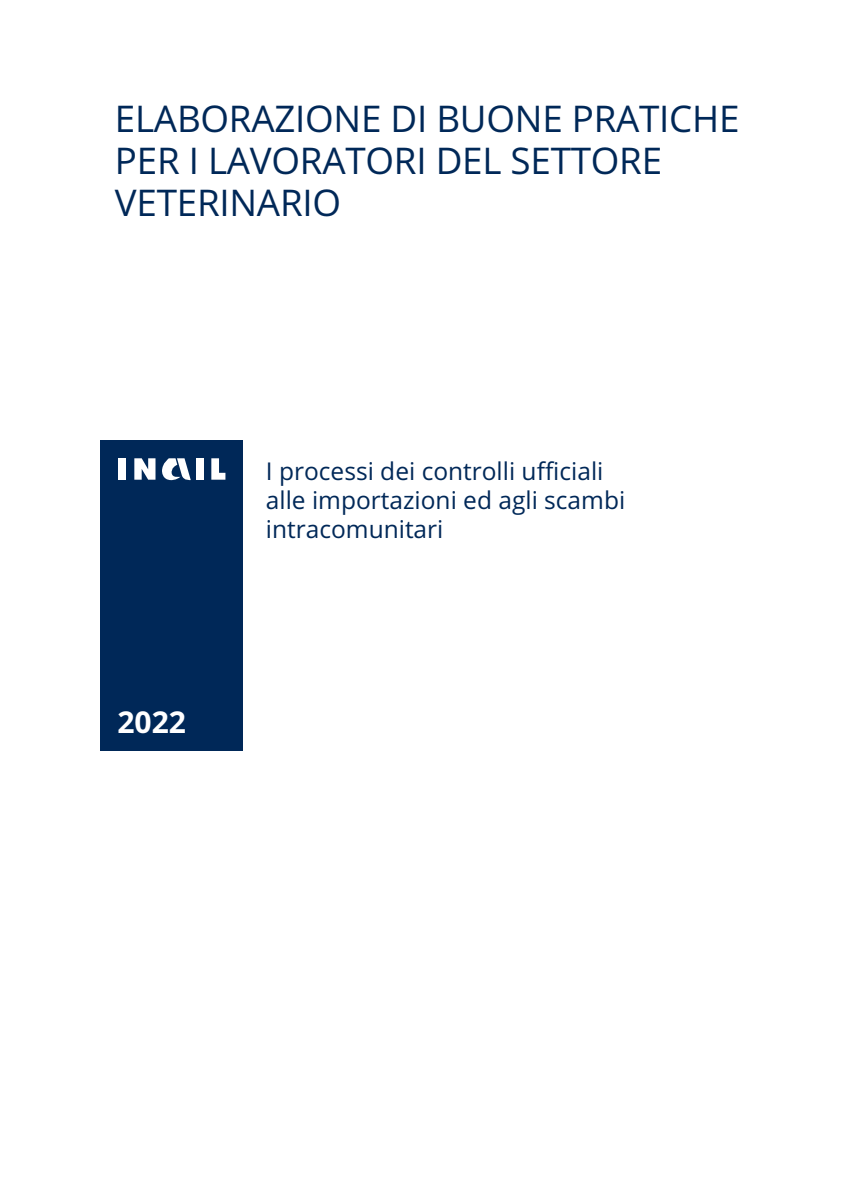
<style>
.page{position:relative;width:844px;height:1191px;background:#fff}
.page>*{position:absolute;margin:0;border:0;box-sizing:border-box;transform-origin:0 0}
.t1{font:36.75px/42px "Open Sans+T42";letter-spacing:-.005em;color:#002858}
.t2{font:30.1px "Open Sans Bold+T42";color:#fff}
.t3{font:24.5px/29.4px "Open Sans+T42";color:#002858}
</style>
<div class="page">
<div style="left:101px;top:440px;width:142px;height:310px;background:#002858"></div>
<div style="left:118px;top:458px;width:8px;height:22px;background:#fff"></div>
<div style="left:196px;top:458px;width:8px;height:22px;background:#fff"></div>
<svg style="left:211px;top:458px;width:14px;height:22px"></svg>
<svg style="left:134px;top:458px;width:21px;height:22px"></svg>
<svg style="left:162px;top:458px;width:29px;height:22px"></svg>
<h1 class="t1" style="left:115px;top:101px;width:626px">ELABORAZIONE DI BUONE PRATICHE<br>PER I LAVORATORI DEL SETTORE<br>VETERINARIO</h1>
<p class="t2" style="left:117px;top:700px;width:70px">2022</p>
<p class="t3" style="left:266px;top:458px;width:361px">I processi dei controlli ufficiali alle importazioni ed agli scambi intracomunitari</p>
</div>
